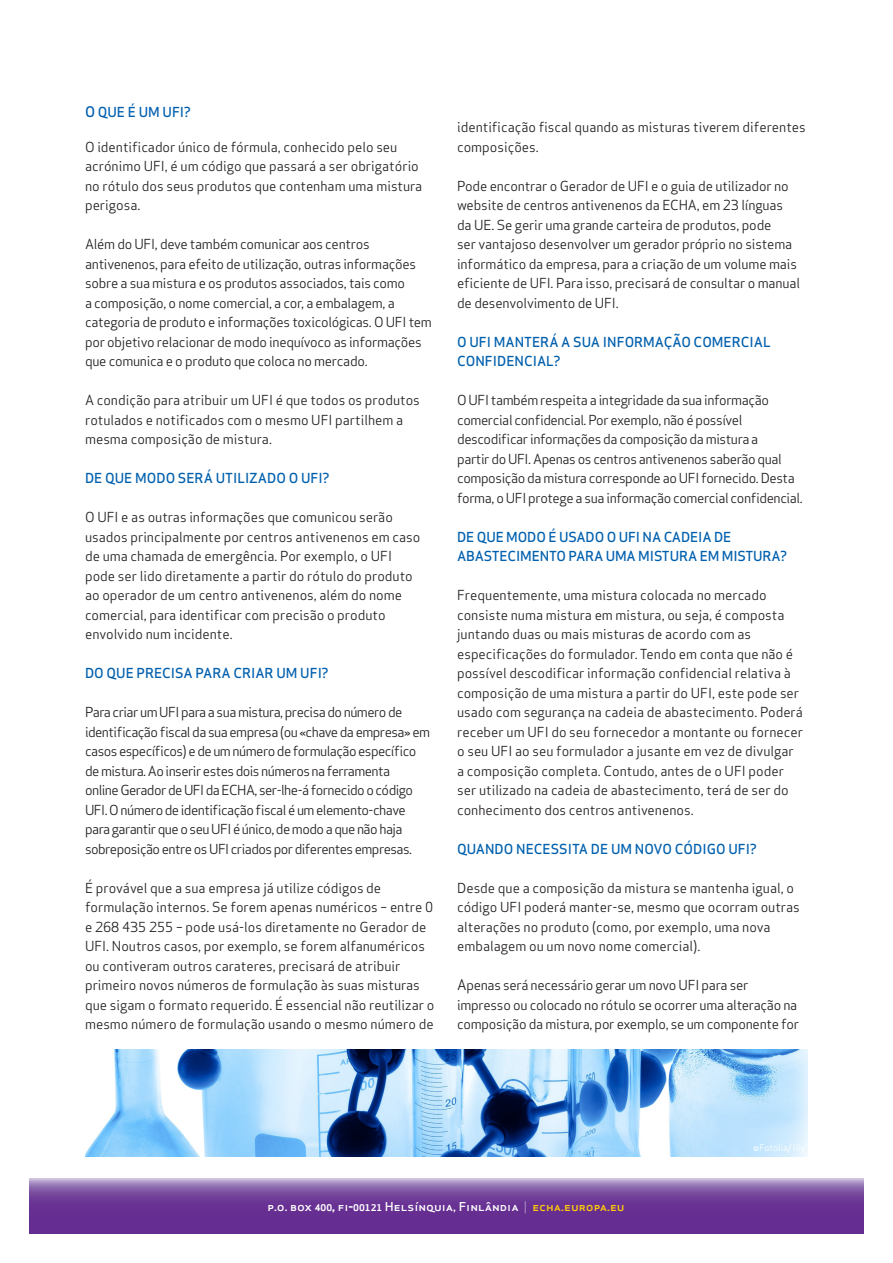
<style>
.page{position:relative;width:893px;height:1263px;background:#fff}
.page>*{position:absolute;margin:0;border:0;box-sizing:border-box;transform-origin:0 0}
.Bodytext{font:13.5px/19.5px "Apex Sans";color:#231f20}
.Bodytext-2{font:13.5px/19.5px "Apex Sans";letter-spacing:-.02em;color:#231f20}
.Bodytext-3{font:13.5px/19.5px "Apex Sans";letter-spacing:-.04em;color:#231f20}
.Bodytext-4{font:13.5px/19.5px "Apex Sans";letter-spacing:-.03em;color:#231f20}
.Headline_2_CAPS_blue{font:500 13.5px/19.5px "Apex Sans";color:#0160ae}
.Bodytext-5{font:500 13.5px/19.5px "Apex Sans";color:#0160ae}
.Leadtext_Chronicle_G{font:500 13.5px "Apex Sans";color:#0160ae}
.t1{font:500 12px "Apex Sans";color:#fff;scale:1.08 1}
.Footnote{font:9px "Apex Sans";color:#fff}
.s1{font-size:14.25px}
.s2{font-weight:700;font-size:9px}
.s3{font-weight:700}
.s4{font-weight:300}
.s5{color:#feca0a}
</style>
<div class="page">
<img style="left:85px;top:1050px;width:723px;height:107px">
<svg style="left:30px;top:1178px;width:833px;height:56px;background:#76479d"></svg>
<p class="Leadtext_Chronicle_G" style="left:85px;top:100px;width:107px"><span class="s1">O</span> QUE É UM UFI?</p>
<p class="Bodytext" style="left:85px;top:136px;width:339px">O identificador único de fórmula, conhecido pelo seu acrónimo UFI, é um código que passará a ser obrigatório no rótulo dos seus produtos que contenham uma mistura perigosa.</p>
<p class="Bodytext-2" style="left:85px;top:233px;width:348px">Além do UFI, deve também comunicar aos centros antivenenos, para efeito de utilização, outras informações sobre a sua mistura e os produtos associados, tais como<br>a composição, o nome comercial, a cor, a embalagem, a categoria de produto e informações toxicológicas. O UFI tem por objetivo relacionar de modo inequívoco as informações que comunica e o produto que coloca no mercado.</p>
<p class="Bodytext" style="left:85px;top:389px;width:336px">A condição para atribuir um UFI é que todos os produtos rotulados e notificados com o mesmo UFI partilhem a mesma composição de mistura.</p>
<p class="Headline_2_CAPS_blue" style="left:85px;top:467px;width:246px">DE QUE MODO SERÁ UTILIZADO O UFI?</p>
<p class="Bodytext" style="left:85px;top:506px;width:337px">O UFI e as outras informações que comunicou serão usados principalmente por centros antivenenos em caso de uma chamada de emergência. Por exemplo, o UFI pode ser lido diretamente a partir do rótulo do produto ao operador de um centro antivenenos, além do nome comercial, para identificar com precisão o produto envolvido num incidente.</p>
<p class="Headline_2_CAPS_blue" style="left:85px;top:662px;width:245px">DO QUE PRECISA PARA CRIAR UM UFI?</p>
<p class="Bodytext-3" style="left:85px;top:701px;width:347px">Para criar um UFI para a sua mistura, precisa do número de identificação fiscal da sua empresa (ou «chave da empresa» em casos específicos) e de um número de formulação específico de mistura. Ao inserir estes dois números na ferramenta<br>online Gerador de UFI da ECHA, ser-lhe-á fornecido o código UFI. O número de identificação fiscal é um elemento-chave para garantir que o seu UFI é único, de modo a que não haja sobreposição entre os UFI criados por diferentes empresas.</p>
<p class="Bodytext" style="left:85px;top:877px;width:351px">É provável que a sua empresa já utilize códigos de formulação internos. Se forem apenas numéricos – entre 0 e 268 435 255 – pode usá-los diretamente no Gerador de UFI. Noutros casos, por exemplo, se forem alfanuméricos ou contiveram outros carateres, precisará de atribuir primeiro novos números de formulação às suas misturas que sigam o formato requerido. É essencial não reutilizar o mesmo número de formulação usando o mesmo número de</p>
<p class="Bodytext" style="left:457px;top:116px;width:350px">identificação fiscal quando as misturas tiverem diferentes composições.</p>
<p class="Bodytext" style="left:457px;top:175px;width:345px">Pode encontrar o Gerador de UFI e o guia de utilizador no website de centros antivenenos da ECHA, em 23 línguas da UE. Se gerir uma grande carteira de produtos, pode<br>ser vantajoso desenvolver um gerador próprio no sistema informático da empresa, para a criação de um volume mais eficiente de UFI. Para isso, precisará de consultar o manual de desenvolvimento de UFI.</p>
<p class="Bodytext-5" style="left:457px;top:330px;width:315px">O UFI MANTERÁ A SUA INFORMAÇÃO COMERCIAL<br>CONFIDENCIAL?</p>
<p class="Bodytext-4" style="left:457px;top:389px;width:347px">O UFI também respeita a integridade da sua informação comercial confidencial. Por exemplo, não é possível descodificar informações da composição da mistura a<br>partir do UFI. Apenas os centros antivenenos saberão qual composição da mistura corresponde ao UFI fornecido. Desta forma, o UFI protege a sua informação comercial confidencial.</p>
<p class="Headline_2_CAPS_blue" style="left:457px;top:525px;width:332px">DE QUE MODO É USADO O UFI NA CADEIA DE<br>ABASTECIMENTO PARA UMA MISTURA EM MISTURA?</p>
<p class="Bodytext" style="left:457px;top:584px;width:347px">Frequentemente, uma mistura colocada no mercado consiste numa mistura em mistura, ou seja, é composta juntando duas ou mais misturas de acordo com as especificações do formulador. Tendo em conta que não é possível descodificar informação confidencial relativa à composição de uma mistura a partir do UFI, este pode ser usado com segurança na cadeia de abastecimento. Poderá receber um UFI do seu fornecedor a montante ou fornecer o seu UFI ao seu formulador a jusante em vez de divulgar a composição completa. Contudo, antes de o UFI poder ser utilizado na cadeia de abastecimento, terá de ser do conhecimento dos centros antivenenos.</p>
<p class="Headline_2_CAPS_blue" style="left:457px;top:837px;width:301px">QUANDO NECESSITA DE UM NOVO CÓDIGO UFI?</p>
<p class="Bodytext" style="left:457px;top:877px;width:344px">Desde que a composição da mistura se mantenha igual, o código UFI poderá manter-se, mesmo que ocorram outras alterações no produto (como, por exemplo, uma nova embalagem ou um novo nome comercial).</p>
<p class="Bodytext-2" style="left:457px;top:974px;width:343px"><span class="s1">A</span>penas será necessário gerar um novo UFI para ser impresso ou colocado no rótulo se ocorrer uma alteração na composição da mistura, por exemplo, se um componente for</p>
<p class="Footnote" style="left:753px;top:1141px;width:53px">©Fotolia/ lily</p>
<p class="t1" style="left:267px;top:1196px;width:332px">p.o. box <span class="s2">400</span><span class="s3">,</span> fi<span class="s3">-</span><span class="s2">00121</span> Helsínquia, Finlândia <span class="s4">|</span> <span class="s5">echa.europa.eu</span></p>
</div>
